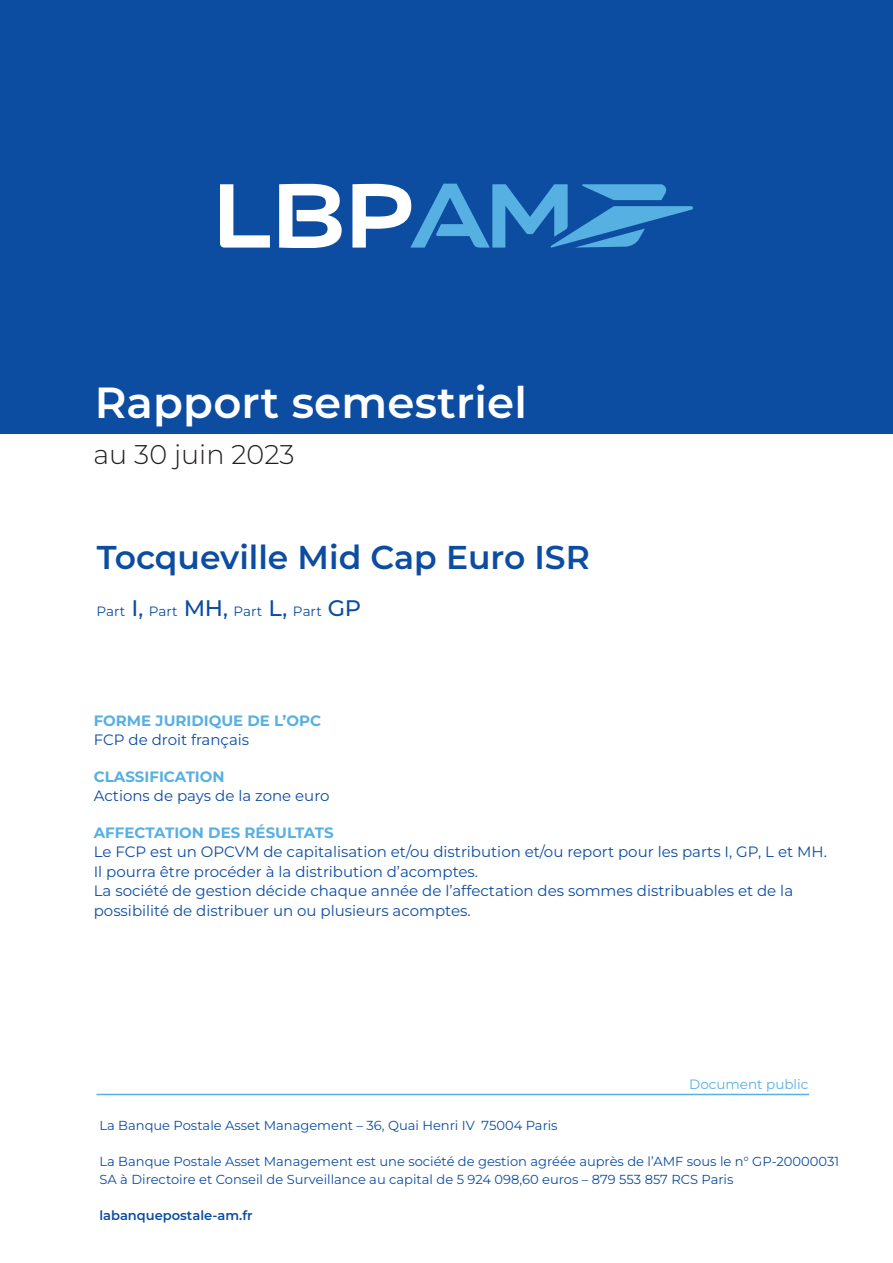
<style>
.page{position:relative;width:893px;height:1263px;background:#fff}
.page>*{position:absolute;margin:0;border:0;box-sizing:border-box;transform-origin:0 0}
.t1{font:600 43.5px "Montserrat";letter-spacing:.005em;color:#fff}
.t2{font:600 33px "Montserrat";color:#0d4da1}
.t3{font:300 27px "Montserrat";color:#231f20}
.t4{font:15px/19.5px "Montserrat";color:#0d4da1}
.t5{font:700 15px "Montserrat";color:#57b0e2}
.t6{font:13.5px "Montserrat";color:#0d4da1}
.t7{font:13.5px "Montserrat";color:#57b0e2}
.t8{font:13.05px/18px "Montserrat";color:#0d4da1}
.t9{font:600 13.05px "Montserrat";color:#0d4da1}
.s1{font-weight:500;font-size:22.5px}
.s2{font-weight:500;font-size:21px}
</style>
<div class="page">
<div style="left:0;top:0;width:893px;height:434px;background:#0d4da1"></div>
<svg style="left:220px;top:184px;width:50px;height:64px"></svg>
<svg style="left:279px;top:184px;width:63px;height:64px"></svg>
<svg style="left:352px;top:184px;width:341px;height:64px"></svg>
<hr style="left:97px;top:1094px;width:712px;height:1px;background:#57b0e2">
<h1 class="t1" style="left:95px;top:374px;width:434px">Rapport semestriel</h1>
<h3 class="t3" style="left:94px;top:437px;width:203px">au 30 juin 2023</h3>
<h2 class="t2" style="left:97px;top:535px;width:495px">Tocqueville Mid Cap Euro ISR</h2>
<p class="t6" style="left:97px;top:602px;width:266px">Part <span class="s1">I</span><span class="s2">,</span> Part <span class="s1">MH</span><span class="s2">,</span> Part <span class="s1">L</span><span class="s2">,</span> Part <span class="s1">GP</span></p>
<p class="t5" style="left:94px;top:710px;width:229px">FORME JURIDIQUE DE L’OPC</p>
<p class="t4" style="left:94px;top:730px;width:157px">FCP de droit français</p>
<p class="t5" style="left:94px;top:766px;width:132px">CLASSIFICATION</p>
<p class="t4" style="left:94px;top:786px;width:237px">Actions de pays de la zone euro</p>
<p class="t5" style="left:94px;top:822px;width:241px">AFFECTATION DES RÉSULTATS</p>
<p class="t4" style="left:94px;top:842px;width:735px">Le FCP est un OPCVM de capitalisation et/ou distribution et/ou report pour les parts I, GP, L et MH.<br>Il pourra être procéder à la distribution d’acomptes.<br>La société de gestion décide chaque année de l’affectation des sommes distribuables et de la possibilité de distribuer un ou plusieurs acomptes.</p>
<p class="t7" style="left:689px;top:1075px;width:121px">Document public</p>
<p class="t8" style="left:99px;top:1116px;width:460px">La Banque Postale Asset Management – 36, Quai Henri IV 75004 Paris</p>
<p class="t8" style="left:99px;top:1152px;width:741px">La Banque Postale Asset Management est une société de gestion agréée auprès de l’AMF sous le n° GP-20000031<br>SA à Directoire et Conseil de Surveillance au capital de 5 924 098,60 euros – 879 553 857 RCS Paris</p>
<p class="t9" style="left:99px;top:1207px;width:155px">labanquepostale-am.fr</p>
</div>
